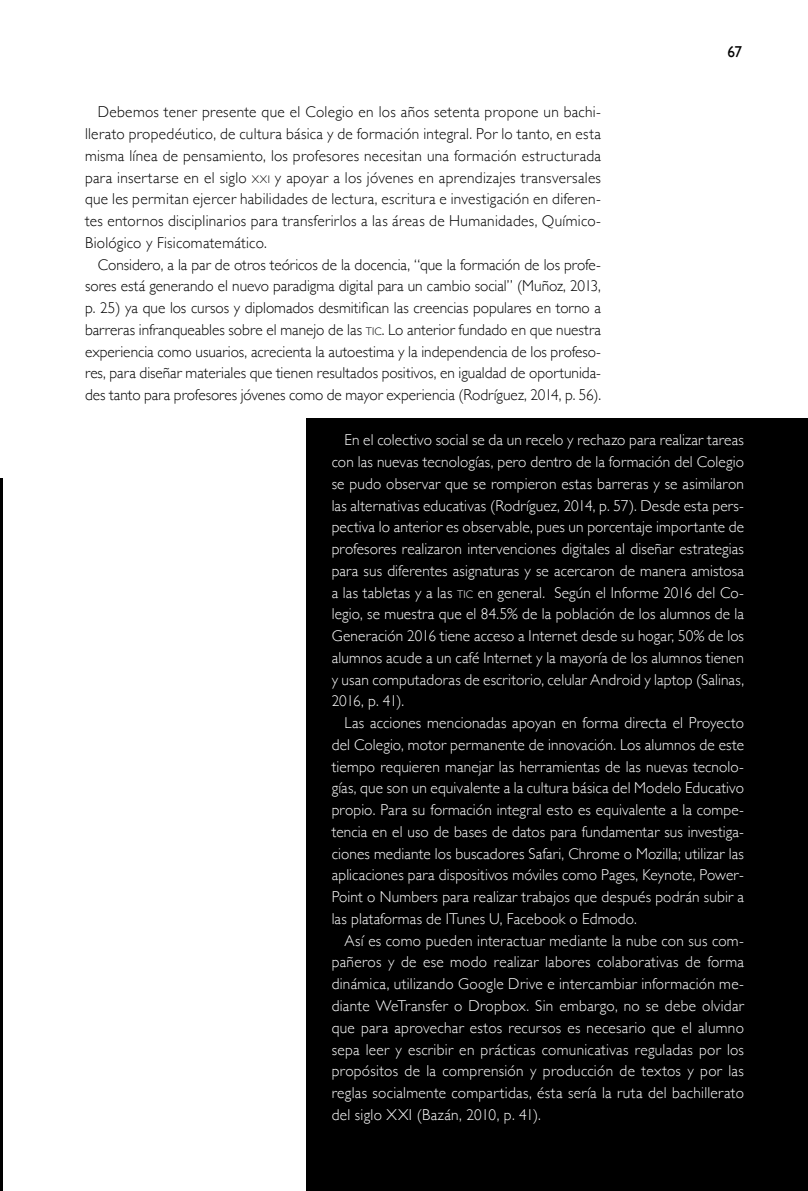
<style>
.page{position:relative;width:808px;height:1191px;background:#fff}
.page>*{position:absolute;margin:0;border:0;box-sizing:border-box;transform-origin:0 0}
.t1{font:300 15.75px "Gill Sans";letter-spacing:.01em;color:#fff}
.t2{font:300 15.75px "Gill Sans";letter-spacing:.01em;color:#000}
.t3{font:15.75px "Gill Sans";color:#000}
.s1{font-size:10.95px}
</style>
<div class="page">
<div style="left:306px;top:418px;width:502px;height:773px;background:#000"></div>
<hr style="left:0;top:478px;width:2px;height:713px;background:#000">
<p class="t3" style="left:727px;top:43px;width:16px">67</p>
<p class="t2" style="left:98px;top:100px;width:505px">Debemos tener presente que el Colegio en los años setenta propone un bachi-</p>
<p class="t2" style="left:85px;top:121px;width:517px">llerato propedéutico, de cultura básica y de formación integral. Por lo tanto, en esta</p>
<p class="t2" style="left:85px;top:143px;width:517px">misma línea de pensamiento, los profesores necesitan una formación estructurada</p>
<p class="t2" style="left:85px;top:165px;width:517px">para insertarse en el siglo <span class="s1">XXI</span> y apoyar a los jóvenes en aprendizajes transversales</p>
<p class="t2" style="left:85px;top:187px;width:517px">que les permitan ejercer habilidades de lectura, escritura e investigación en diferen-</p>
<p class="t2" style="left:85px;top:208px;width:517px">tes entornos disciplinarios para transferirlos a las áreas de Humanidades, Químico-</p>
<p class="t2" style="left:85px;top:230px;width:183px">Biológico y Fisicomatemático.</p>
<p class="t2" style="left:98px;top:252px;width:505px">Considero, a la par de otros teóricos de la docencia, “que la formación de los profe-</p>
<p class="t2" style="left:85px;top:274px;width:517px">sores está generando el nuevo paradigma digital para un cambio social” (Muñoz, 2013,</p>
<p class="t2" style="left:85px;top:295px;width:517px">p. 25) ya que los cursos y diplomados desmitifican las creencias populares en torno a</p>
<p class="t2" style="left:85px;top:317px;width:517px">barreras infranqueables sobre el manejo de las <span class="s1">TIC</span>. Lo anterior fundado en que nuestra</p>
<p class="t2" style="left:85px;top:339px;width:517px">experiencia como usuarios, acrecienta la autoestima y la independencia de los profeso-</p>
<p class="t2" style="left:85px;top:361px;width:517px">res, para diseñar materiales que tienen resultados positivos, en igualdad de oportunida-</p>
<p class="t2" style="left:85px;top:382px;width:517px">des tanto para profesores jóvenes como de mayor experiencia (Rodríguez, 2014, p. 56).</p>
<p class="t1" style="left:344px;top:428px;width:401px">En el colectivo social se da un recelo y rechazo para realizar tareas</p>
<p class="t1" style="left:332px;top:449px;width:414px">con las nuevas tecnologías, pero dentro de la formación del Colegio</p>
<p class="t1" style="left:332px;top:471px;width:414px">se pudo observar que se rompieron estas barreras y se asimilaron</p>
<p class="t1" style="left:332px;top:493px;width:414px">las alternativas educativas (Rodríguez, 2014, p. 57). Desde esta pers-</p>
<p class="t1" style="left:332px;top:515px;width:414px">pectiva lo anterior es observable, pues un porcentaje importante de</p>
<p class="t1" style="left:332px;top:536px;width:414px">profesores realizaron intervenciones digitales al diseñar estrategias</p>
<p class="t1" style="left:332px;top:558px;width:414px">para sus diferentes asignaturas y se acercaron de manera amistosa</p>
<p class="t1" style="left:332px;top:580px;width:414px">a las tabletas y a las <span class="s1">TIC</span> en general. Según el Informe 2016 del Co-</p>
<p class="t1" style="left:332px;top:602px;width:414px">legio, se muestra que el 84.5% de la población de los alumnos de la</p>
<p class="t1" style="left:332px;top:623px;width:414px">Generación 2016 tiene acceso a Internet desde su hogar, 50% de los</p>
<p class="t1" style="left:332px;top:645px;width:414px">alumnos acude a un café Internet y la mayoría de los alumnos tienen</p>
<p class="t1" style="left:332px;top:667px;width:414px">y usan computadoras de escritorio, celular Android y laptop (Salinas,</p>
<p class="t1" style="left:332px;top:689px;width:74px">2016, p. 41).</p>
<p class="t1" style="left:344px;top:710px;width:401px">Las acciones mencionadas apoyan en forma directa el Proyecto</p>
<p class="t1" style="left:332px;top:732px;width:414px">del Colegio, motor permanente de innovación. Los alumnos de este</p>
<p class="t1" style="left:332px;top:754px;width:414px">tiempo requieren manejar las herramientas de las nuevas tecnolo-</p>
<p class="t1" style="left:332px;top:776px;width:414px">gías, que son un equivalente a la cultura básica del Modelo Educativo</p>
<p class="t1" style="left:332px;top:797px;width:414px">propio. Para su formación integral esto es equivalente a la compe-</p>
<p class="t1" style="left:332px;top:819px;width:414px">tencia en el uso de bases de datos para fundamentar sus investiga-</p>
<p class="t1" style="left:332px;top:841px;width:414px">ciones mediante los buscadores Safari, Chrome o Mozilla; utilizar las</p>
<p class="t1" style="left:332px;top:863px;width:414px">aplicaciones para dispositivos móviles como Pages, Keynote, Power-</p>
<p class="t1" style="left:332px;top:884px;width:414px">Point o Numbers para realizar trabajos que después podrán subir a</p>
<p class="t1" style="left:332px;top:906px;width:307px">las plataformas de ITunes U, Facebook o Edmodo.</p>
<p class="t1" style="left:344px;top:928px;width:401px">Así es como pueden interactuar mediante la nube con sus com-</p>
<p class="t1" style="left:332px;top:950px;width:414px">pañeros y de ese modo realizar labores colaborativas de forma</p>
<p class="t1" style="left:332px;top:971px;width:414px">dinámica, utilizando Google Drive e intercambiar información me-</p>
<p class="t1" style="left:332px;top:993px;width:414px">diante WeTransfer o Dropbox. Sin embargo, no se debe olvidar</p>
<p class="t1" style="left:332px;top:1015px;width:414px">que para aprovechar estos recursos es necesario que el alumno</p>
<p class="t1" style="left:332px;top:1037px;width:414px">sepa leer y escribir en prácticas comunicativas reguladas por los</p>
<p class="t1" style="left:332px;top:1058px;width:414px">propósitos de la comprensión y producción de textos y por las</p>
<p class="t1" style="left:332px;top:1080px;width:414px">reglas socialmente compartidas, ésta sería la ruta del bachillerato</p>
<p class="t1" style="left:332px;top:1102px;width:211px">del siglo XXI (Bazán, 2010, p. 41).</p>
</div>
